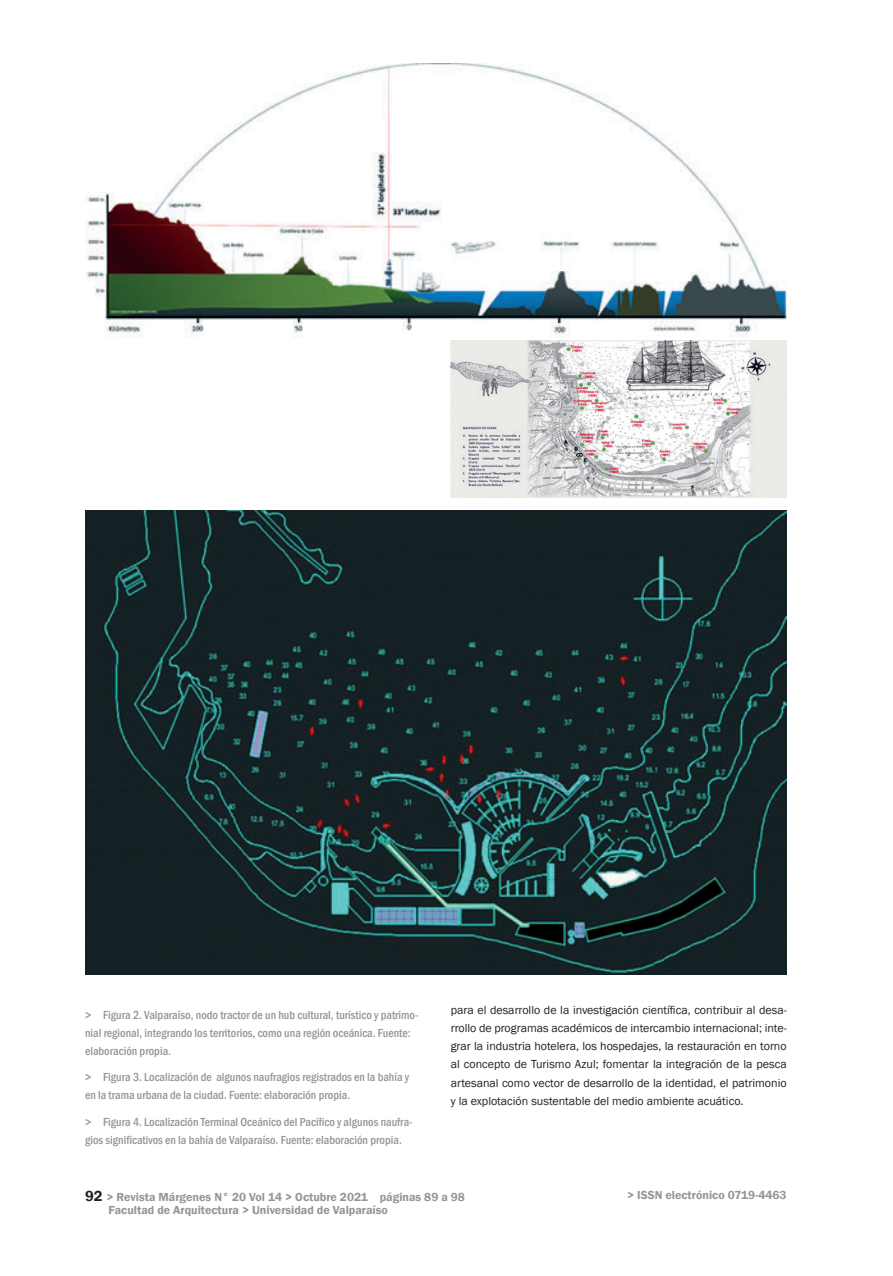
<style>
.page{position:relative;width:893px;height:1276px;background:#fff}
.page>*{position:absolute;margin:0;border:0;box-sizing:border-box;transform-origin:0 0}
.t1{font:500 condensed 12px/18px "Franklin Gothic";color:#939598}
.t2{font:12px/18px "Franklin Gothic";color:#231f20;text-align:justify}
.t3{font:600 12px "Franklin Gothic";color:#939598}
.s1{font-size:15px;color:#231f20}
</style>
<div class="page">
<img style="left:85px;top:63px;width:702px;height:272px">
<img style="left:85px;top:510px;width:702px;height:464px">
<img style="left:451px;top:340px;width:336px;height:158px">
<p class="t1" style="left:85px;top:1005px;width:335px">&gt; Figura 2. Valparaíso, nodo tractor de un hub cultural, turístico y patrimo&shy;nial regional, integrando los territorios, como una región oceánica. Fuente: elaboración propia.</p>
<p class="t1" style="left:85px;top:1068px;width:326px">&gt; Figura 3. Localización de algunos naufragios registrados en la bahía y en la trama urbana de la ciudad. Fuente: elaboración propia.</p>
<p class="t1" style="left:85px;top:1112px;width:329px">&gt; Figura 4. Localización Terminal Oceánico del Pacífico y algunos naufra&shy;gios significativos en la bahía de Valparaíso. Fuente: elaboración propia.</p>
<p class="t2" style="left:451px;top:1001px;width:337px">para el desarrollo de la investigación científica, contribuir al desa&shy;rrollo de programas académicos de intercambio internacional; inte&shy;grar la industria hotelera, los hospedajes, la restauración en torno al concepto de Turismo Azul; fomentar la integración de la pesca artesanal como vector de desarrollo de la identidad, el patrimonio y la explotación sustentable del medio ambiente acuático.</p>
<p class="t3" style="left:85px;top:1190px;width:284px"><span class="s1">92</span> &gt; Revista Márgenes N° 20 Vol 14 &gt; Octubre 2021</p>
<p class="t3" style="left:627px;top:1188px;width:161px">&gt; ISSN electrónico 0719-4463</p>
<p class="t3" style="left:108px;top:1202px;width:281px">Facultad de Arquitectura &gt; Universidad de Valparaíso</p>
<p class="t3" style="left:380px;top:1190px;width:87px">páginas 89 a 98</p>
</div>
